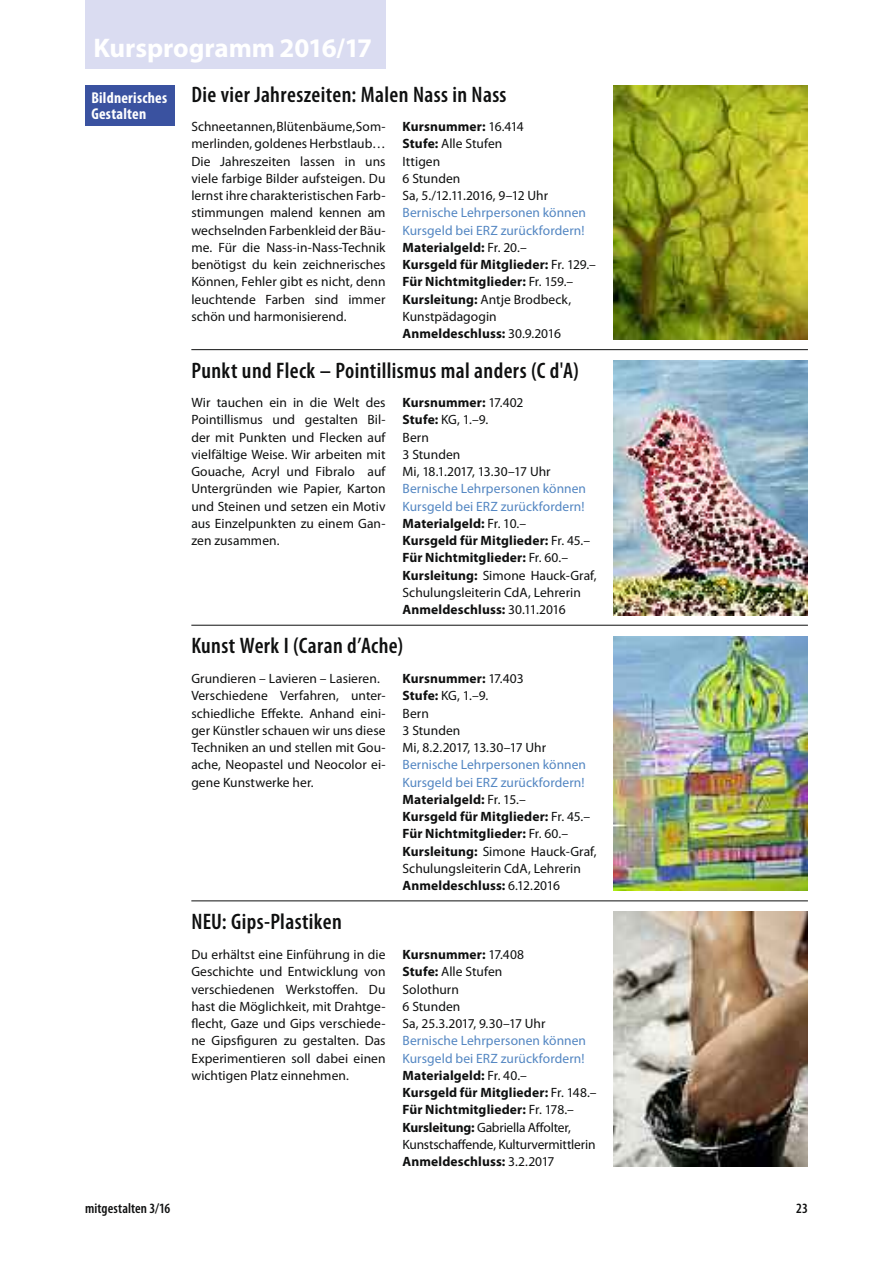
<style>
.page{position:relative;width:893px;height:1263px;background:#fff}
.page>*{position:absolute;margin:0;border:0;box-sizing:border-box;transform-origin:0 0}
.t1{font:700 27px "Myriad Pro";letter-spacing:-.005em;color:#fff}
.t2{font:600 condensed 22.5px "Myriad Pro";letter-spacing:.02em;color:#0f1010}
.t3{font:700 condensed 15.75px/16.5px "Myriad Pro";letter-spacing:.015em;color:#fff}
.t4{font:600 condensed 14.25px "Myriad Pro";letter-spacing:.005em;color:#0f1010}
.t5{font:13.5px/17.2px "Myriad Pro";letter-spacing:.005em;color:#0f1010}
.s1{font-weight:700}
.s2{color:#5386c2}
.s3{font-weight:400;font-stretch:normal}
</style>
<div class="page">
<hr style="left:191px;top:349px;width:617px;height:1px;background:#0f1010">
<hr style="left:191px;top:625px;width:617px;height:1px;background:#0f1010">
<hr style="left:191px;top:900px;width:617px;height:1px;background:#0f1010">
<img style="left:614px;top:912px;width:194px;height:254px">
<img style="left:614px;top:636px;width:194px;height:255px">
<img style="left:614px;top:361px;width:194px;height:254px">
<img style="left:614px;top:85px;width:194px;height:254px">
<div style="left:85px;top:0;width:300px;height:68px;background:#dadcf1"></div>
<div style="left:85px;top:85px;width:89px;height:40px;background:#3a52a0"></div>
<p class="t1" style="left:94px;top:31px;width:280px">Kursprogramm 2016/17</p>
<p class="t3" style="left:91px;top:89px;width:77px">Bildnerisches<br>Gestalten</p>
<p class="t2" style="left:191px;top:81px;width:317px">Die vier Jahreszeiten: Malen Nass in Nass</p>
<p class="t5" style="left:191px;top:119px;width:196px;text-align:justify">Schneetannen,Blütenbäume,Som&shy;merlinden, goldenes Herbstlaub… Die Jahreszeiten lassen in uns viele farbige Bilder aufsteigen. Du lernst ihre charakteristischen Farb&shy;stimmungen malend kennen am wechselnden Farbenkleid der Bäu&shy;me. Für die Nass-in-Nass-Technik benötigst du kein zeichnerisches Können, Fehler gibt es nicht, denn leuchtende Farben sind immer schön und harmonisierend.</p>
<p class="t5" style="left:403px;top:119px;width:195px"><span class="s1">Kursnummer:</span> 16.414<br><span class="s1">Stufe:</span> Alle Stufen<br>Ittigen<br>6 Stunden<br>Sa, 5./12.11.2016, 9–12 Uhr<br><span class="s2">Bernische Lehrpersonen können<br>Kursgeld bei ERZ zurückfordern!<br></span><span class="s1">Materialgeld:</span> Fr. 20.–<br><span class="s1">Kursgeld für Mitglieder:</span> Fr. 129.–<br><span class="s1">Für Nichtmitglieder:</span> Fr. 159.–<br><span class="s1">Kursleitung:</span> Antje Brodbeck,<br>Kunstpädagogin<br><span class="s1">Anmeldeschluss:</span> 30.9.2016</p>
<p class="t2" style="left:191px;top:357px;width:389px">Punkt und Fleck – Pointillismus mal anders (C d<span class="s3">'</span>A)</p>
<p class="t5" style="left:191px;top:395px;width:196px;text-align:justify">Wir tauchen ein in die Welt des Pointillismus und gestalten Bil&shy;der mit Punkten und Flecken auf vielfältige Weise. Wir arbeiten mit Gouache, Acryl und Fibralo auf Untergründen wie Papier, Karton und Steinen und setzen ein Motiv aus Einzelpunkten zu einem Gan&shy;zen zusammen.</p>
<p class="t5" style="left:403px;top:395px;width:196px"><span class="s1">Kursnummer:</span> 17.402<br><span class="s1">Stufe:</span> KG, 1.–9.<br>Bern<br>3 Stunden<br>Mi, 18.1.2017, 13.30–17 Uhr<br><span class="s2">Bernische Lehrpersonen können<br>Kursgeld bei ERZ zurückfordern!<br></span><span class="s1">Materialgeld:</span> Fr. 10.–<br><span class="s1">Kursgeld für Mitglieder:</span> Fr. 45.–<br><span class="s1">Für Nichtmitglieder:</span> Fr. 60.–<br><span class="s1">Kursleitung:</span> Simone Hauck-Graf,<br>Schulungsleiterin CdA, Lehrerin<br><span class="s1">Anmeldeschluss:</span> 30.11.2016</p>
<p class="t2" style="left:191px;top:632px;width:213px">Kunst Werk I (Caran d’Ache)</p>
<p class="t5" style="left:191px;top:671px;width:196px">Grundieren – Lavieren – Lasieren.<br>Verschiedene Verfahren, unter&shy;schiedliche Effekte. Anhand eini&shy;ger Künstler schauen wir uns diese<br>Techniken an und stellen mit Gou&shy;ache, Neopastel und Neocolor ei&shy;gene Kunstwerke her.</p>
<p class="t5" style="left:403px;top:671px;width:196px"><span class="s1">Kursnummer:</span> 17.403<br><span class="s1">Stufe:</span> KG, 1.–9.<br>Bern<br>3 Stunden<br>Mi, 8.2.2017, 13.30–17 Uhr<br><span class="s2">Bernische Lehrpersonen können<br>Kursgeld bei ERZ zurückfordern!<br></span><span class="s1">Materialgeld:</span> Fr. 15.–<br><span class="s1">Kursgeld für Mitglieder:</span> Fr. 45.–<br><span class="s1">Für Nichtmitglieder:</span> Fr. 60.–<br><span class="s1">Kursleitung:</span> Simone Hauck-Graf,<br>Schulungsleiterin CdA, Lehrerin<br><span class="s1">Anmeldeschluss:</span> 6.12.2016</p>
<p class="t2" style="left:191px;top:908px;width:152px">NEU: Gips-Plastiken</p>
<p class="t5" style="left:191px;top:947px;width:196px;text-align:justify">Du erhältst eine Einführung in die Geschichte und Entwicklung von verschiedenen Werkstoffen. Du hast die Möglichkeit, mit Drahtge&shy;flecht, Gaze und Gips verschiede&shy;ne Gipsfiguren zu gestalten. Das Experimentieren soll dabei einen wichtigen Platz einnehmen.</p>
<p class="t5" style="left:403px;top:947px;width:196px"><span class="s1">Kursnummer:</span> 17.408<br><span class="s1">Stufe:</span> Alle Stufen<br>Solothurn<br>6 Stunden<br>Sa, 25.3.2017, 9.30–17 Uhr<br><span class="s2">Bernische Lehrpersonen können<br>Kursgeld bei ERZ zurückfordern!<br></span><span class="s1">Materialgeld:</span> Fr. 40.–<br><span class="s1">Kursgeld für Mitglieder:</span> Fr. 148.–<br><span class="s1">Für Nichtmitglieder:</span> Fr. 178.–<br><span class="s1">Kursleitung:</span> Gabriella Affolter,<br>Kunstschaffende, Kulturvermittlerin<br><span class="s1">Anmeldeschluss:</span> 3.2.2017</p>
<p class="t4" style="left:85px;top:1199px;width:87px">mitgestalten 3/16</p>
<p class="t4" style="left:796px;top:1199px;width:13px">23</p>
</div>
